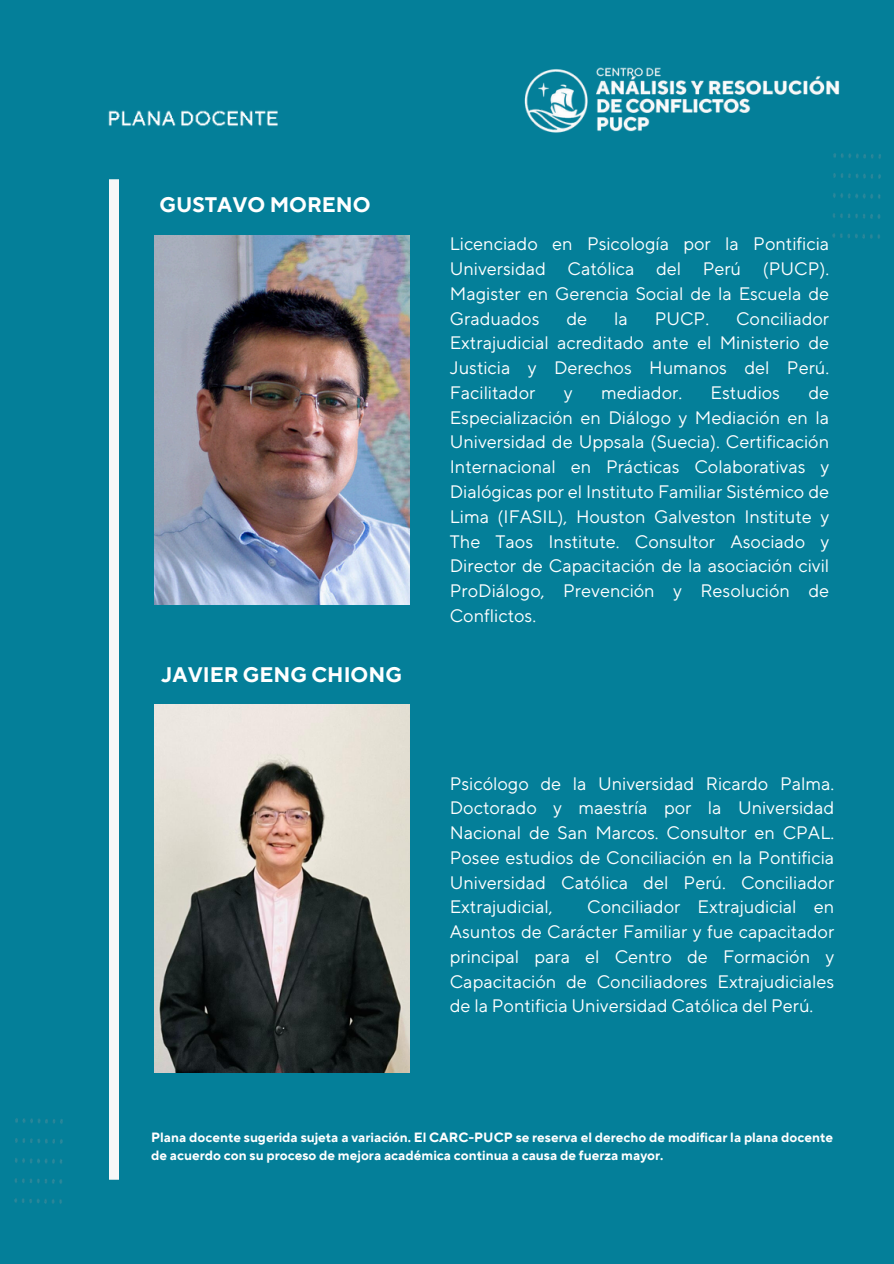
<style>
.page{position:relative;width:894px;height:1264px;background:#fff}
.page>*{position:absolute;margin:0;border:0;box-sizing:border-box;transform-origin:0 0}
.t1{font:700 21px "TT Norms Pro";color:#fff}
.t2{font:18px/24.8px "TT Norms Pro";color:#fff;text-align:justify}
.t3{font:700 13.35px/17.9px "TT Norms Pro";color:#fff}
</style>
<div class="page">
<div style="left:0;top:0;width:893px;height:1263px;background:#047f99"></div>
<img style="left:108px;top:110px;width:170px;height:16px">
<img style="left:14px;top:1118px;width:49px;height:86px">
<div style="left:110px;top:179px;width:9px;height:1001px;background:#f8f8f8"></div>
<img style="left:524px;top:67px;width:316px;height:66px">
<img style="left:832px;top:153px;width:49px;height:86px">
<img style="left:154px;top:235px;width:255px;height:369px">
<img style="left:154px;top:704px;width:255px;height:368px">
<p class="t1" style="left:159px;top:192px;width:213px">GUSTAVO MORENO</p>
<p class="t1" style="left:161px;top:662px;width:242px">JAVIER GENG CHIONG</p>
<h2 class="t2" style="left:449px;top:232px;width:381px">Licenciado en Psicología por la Pontificia Universidad Católica del Perú (PUCP).<br>Magister en Gerencia Social de la Escuela de Graduados</h2>
<h2 class="t2" style="left:449px;top:307px;width:381px;text-indent:286px">Conciliador Extrajudicial acreditado ante el Ministerio de Justicia y Derechos Humanos del Perú.<br>Facilitador</h2>
<h2 class="t2" style="left:566px;top:307px;width:22px">de</h2>
<h2 class="t2" style="left:614px;top:307px;width:15px">la</h2>
<h2 class="t2" style="left:654px;top:307px;width:56px">PUCP.</h2>
<h2 class="t2" style="left:449px;top:381px;width:381px;text-indent:358px">de Especialización en Diálogo y Mediación en la Universidad de Uppsala (Suecia). Certificación Internacional en Prácticas Colaborativas y Dialógicas por el Instituto Familiar Sistémico de Lima (IFASIL), Houston Galveston Institute y The Taos Institute. Consultor Asociado y Director de Capacitación de la asociación civil ProDiálogo, Prevención y Resolución de Conflictos.</h2>
<h2 class="t2" style="left:563px;top:381px;width:10px">y</h2>
<h2 class="t2" style="left:600px;top:381px;width:83px">mediador.</h2>
<h2 class="t2" style="left:710px;top:381px;width:71px">Estudios</h2>
<h2 class="t2" style="left:449px;top:771px;width:386px">Psicólogo de la Universidad Ricardo Palma.<br>Doctorado y maestría por la Universidad Nacional de San Marcos. Consultor en CPAL.<br>Posee estudios de Conciliación en la Pontificia Universidad Católica del Perú. Conciliador Extrajudicial,</h2>
<h2 class="t2" style="left:449px;top:895px;width:386px;text-indent:137px">Conciliador Extrajudicial en Asuntos de Carácter Familiar y fue capacitador principal para el Centro de Formación y Capacitación de Conciliadores Extrajudiciales de la Pontificia Universidad Católica del Perú.</h2>
<h1 class="t3" style="left:151px;top:1128px;width:683px">Plana docente sugerida sujeta a variación. El CARC-PUCP se reserva el derecho de modificar la plana docente de acuerdo con su proceso de mejora académica continua a causa de fuerza mayor.</h1>
</div>
